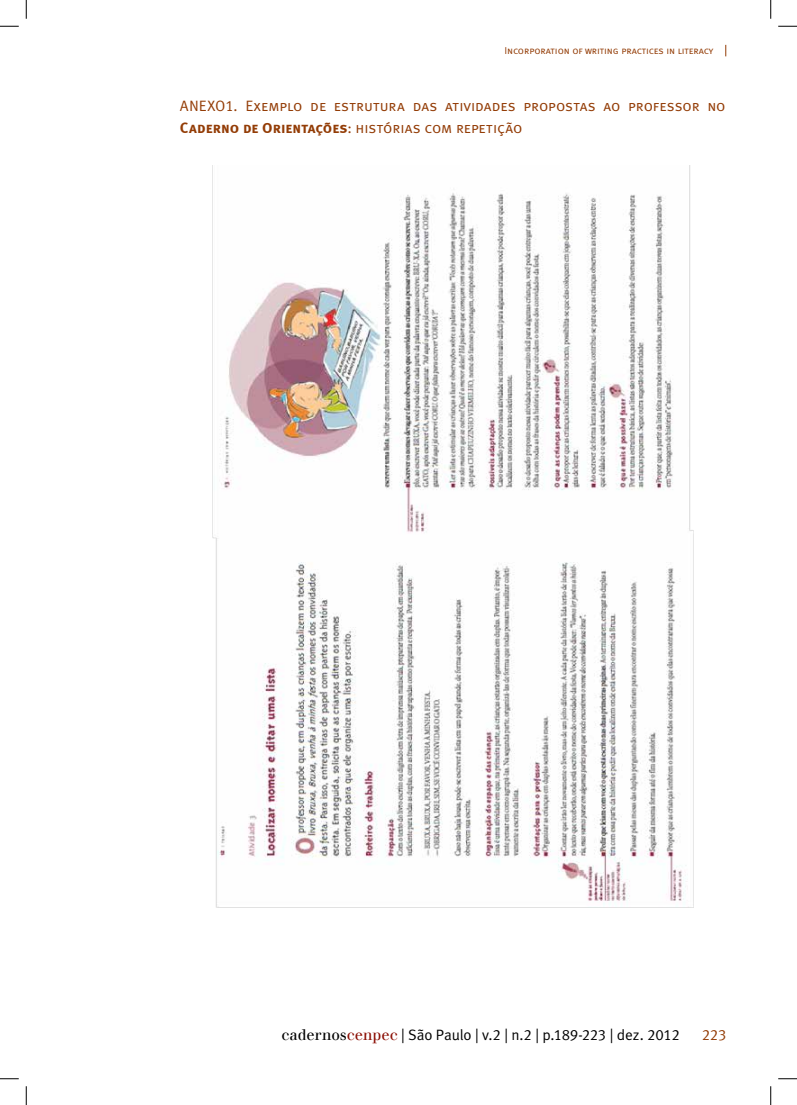
<style>
.page{position:relative;width:797px;height:1105px;background:#fff}
.page>*{position:absolute;margin:0;border:0;box-sizing:border-box;transform-origin:0 0}
.t1{font:15px/22.5px "Meta Normal LF Caps";color:#933c06}
.t2{font:15px "Meta Normal LF";letter-spacing:-.015em;color:#000}
.t3{font:15px "Meta Normal LF";color:#933c06}
.t4{font:10px "Meta Normal LF Caps";letter-spacing:-.005em;color:#933c06}
.s1{font-family:"Meta Bold LF Caps"}
.s2{font-family:"Walbaum"}
.s3{font-family:"Walbaum";color:#8b0e04}
</style>
<div class="page">
<img style="left:212px;top:166px;width:481px;height:742px">
<svg style="left:0;top:25px;width:19px;height:2px"></svg>
<svg style="left:778px;top:25px;width:19px;height:2px"></svg>
<svg style="left:0;top:1078px;width:19px;height:1px"></svg>
<svg style="left:778px;top:1078px;width:19px;height:1px"></svg>
<svg style="left:25px;top:0;width:2px;height:19px"></svg>
<svg style="left:25px;top:1086px;width:2px;height:19px"></svg>
<svg style="left:770px;top:0;width:1px;height:19px"></svg>
<svg style="left:770px;top:1086px;width:1px;height:19px"></svg>
<p class="t4" style="left:504px;top:44px;width:210px">Incorporation of writing practices in literacy</p>
<p class="t1" style="left:180px;top:94px;width:547px">ANEXO1. Exemplo de estrutura das atividades propostas ao professor no<br><span class="s1">Caderno de Orientações</span>: histórias com repetição</p>
<p class="t2" style="left:281px;top:1026px;width:400px"><span class="s2">cadernos</span><span class="s3">cenpec</span> | São Paulo | v.2 | n.2 | p.189-223 | dez. 2012</p>
<p class="t3" style="left:701px;top:1026px;width:26px">223</p>
</div>
